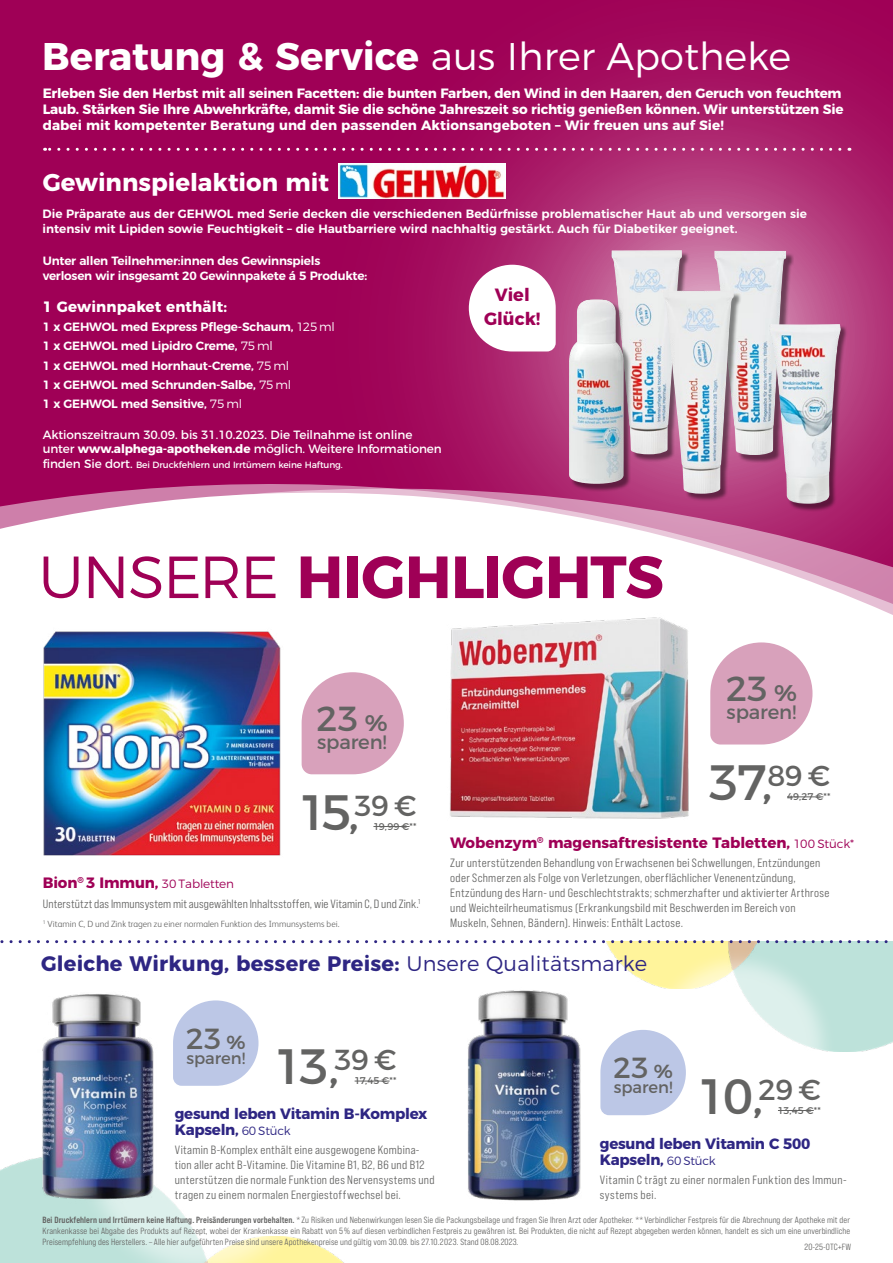
<style>
.page{position:relative;width:893px;height:1263px;background:#9f0056}
.page>*{position:absolute;margin:0;border:0;box-sizing:border-box;transform-origin:0 0}
.t1{font:700 59.4px "Montserrat";letter-spacing:-.01em;color:#9f0056}
.t2{font:49.5px "Montserrat";letter-spacing:-.095em;color:#636362}
.t3{font:700 38.55px "Montserrat";color:#fff}
.t4{font:34.8px "Montserrat";color:#636362}
.t5{font:29.1px "Montserrat";color:#636362}
.t6{font:700 24.3px "Montserrat";color:#fff}
.t7{font:700 21px "Montserrat";letter-spacing:.01em;color:#2e2683}
.t8{font:19.65px "Montserrat";letter-spacing:-.01em;color:#636362}
.t9{font:700 17.7px/24px "Montserrat";color:#9f0056;text-align:center}
.t10{font:16.5px "Montserrat";letter-spacing:-.005em;color:#636362}
.t11{font:700 15px/16.5px "Montserrat";letter-spacing:-.02em;color:#2e2683}
.t12{font:700 15px "Montserrat";color:#9f0056}
.t13{font:700 15px "Montserrat";letter-spacing:.01em;color:#fff}
.t14{font:700 13.5px/16.2px "Montserrat";letter-spacing:-.015em;color:#fff}
.t15{font:12px/15px "Bebas Neue Pro Semi Exp Middle";letter-spacing:.025em;color:#636362}
.t16{font:600 12px/19.2px "Montserrat";letter-spacing:-.02em;color:#fff}
.t17{font:600 12px/15px "Montserrat";color:#fff}
.t18{font:12px/14.4px "Montserrat";letter-spacing:-.01em;color:#fff}
.t19{font:9.75px "Montserrat";letter-spacing:-.005em;color:#636362}
.t20{font:9px/10.8px "Bebas Neue Pro Semi Exp Middle";letter-spacing:.01em;color:#636362;text-align:justify}
.t21{font:300 9px "Lloyds Sans";color:#636362}
.t22{font:9px "Montserrat";letter-spacing:-.01em;color:#fff}
.s1{font-weight:300}
.s2{font-weight:700}
.s3{font-size:12px}
.s4{font-weight:600;font-size:22.65px}
.s5{font-weight:300;font-size:12px}
.s6{font-weight:600;font-size:18.9px}
.s7{font-family:"Bebas Neue Pro Semi Exp";font-weight:700}
</style>
<div class="page">
<div style="left:0;top:484px;width:893px;height:779px;background:#fff"></div>
<svg style="left:271px;top:45px;width:622px;height:728px"></svg>
<img style="left:327px;top:1237px;width:40px;height:26px">
<div style="left:0;top:1156px;width:73px;height:107px;background:#bde2da"></div>
<img style="left:73px;top:1035px;width:254px;height:228px">
<img style="left:607px;top:943px;width:122px;height:45px">
<div style="left:756px;top:943px;width:137px;height:108px;background:#bde2da"></div>
<img style="left:729px;top:943px;width:27px;height:3px">
<img style="left:639px;top:946px;width:199px;height:200px">
<svg style="left:0;top:940px;width:893px;height:3px;background:#c6c5d5"></svg>
<svg style="left:45px;top:148px;width:795px;height:3px"></svg>
<img style="left:430px;top:610px;width:269px;height:220px">
<img style="left:26px;top:606px;width:263px;height:263px">
<img style="left:27px;top:981px;width:145px;height:231px">
<img style="left:457px;top:987px;width:145px;height:221px">
<img style="left:339px;top:163px;width:167px;height:35px">
<div style="left:613px;top:252px;width:77px;height:210px;background:#000;opacity:.46"></div>
<img style="left:611px;top:250px;width:71px;height:204px">
<div style="left:716px;top:252px;width:78px;height:211px;background:#000;opacity:.46"></div>
<img style="left:714px;top:251px;width:72px;height:204px">
<div style="left:771px;top:325px;width:77px;height:187px;background:#000;opacity:.46"></div>
<img style="left:770px;top:324px;width:71px;height:180px">
<div style="left:664px;top:292px;width:77px;height:209px;background:#000;opacity:.46"></div>
<img style="left:663px;top:290px;width:71px;height:204px">
<div style="left:570px;top:300px;width:62px;height:192px;background:#000;opacity:.46"></div>
<img style="left:569px;top:299px;width:29px;height:185px">
<svg style="left:469px;top:265px;width:87px;height:86px;background:#f1dce7"></svg>
<svg style="left:710px;top:642px;width:102px;height:102px;background:#deb0c6"></svg>
<svg style="left:173px;top:1000px;width:85px;height:86px;background:#c7d0ea"></svg>
<svg style="left:302px;top:672px;width:102px;height:102px;background:#deb0c5"></svg>
<svg style="left:600px;top:1030px;width:86px;height:85px;background:#c7d0ea"></svg>
<hr style="left:787px;top:797px;width:36px;height:1px;background:#636362">
<hr style="left:373px;top:826px;width:36px;height:1px;background:#636362">
<hr style="left:355px;top:1081px;width:35px;height:1px;background:#636362">
<hr style="left:778px;top:1110px;width:36px;height:1px;background:#636362">
<h3 class="t3" style="left:42px;top:25px;width:750px">Beratung &amp; Service <span class="s1">aus Ihrer Apotheke</span></h3>
<p class="t14" style="left:43px;top:84px;width:802px">Erleben Sie den Herbst mit all seinen Facetten: die bunten Farben, den Wind in den Haaren, den Geruch von feuchtem<br>Laub. Stärken Sie Ihre Abwehrkräfte, damit Sie die schöne Jahreszeit so richtig genießen können. Wir unterstützen Sie dabei mit kompetenter Beratung und den passenden Aktionsangeboten – Wir freuen uns auf Sie!</p>
<h3 class="t6" style="left:43px;top:163px;width:288px">Gewinnspielaktion mit</h3>
<p class="t17" style="left:43px;top:206px;width:766px">Die Präparate aus der GEHWOL med Serie decken die verschiedenen Bedürfnisse problematischer Haut ab und versorgen sie intensiv mit Lipiden sowie Feuchtigkeit – die Hautbarriere wird nachhaltig gestärkt. Auch für Diabetiker geeignet.</p>
<p class="t16" style="left:43px;top:252px;width:326px;line-height:15px">Unter allen Teilnehmer:innen des Gewinnspiels verlosen wir insgesamt 20 Gewinnpakete á 5 Produkte:</p>
<p class="t13" style="left:43px;top:294px;width:186px">1 Gewinnpaket enthält:</p>
<p class="t16" style="left:43px;top:316px;width:294px">1 x GEHWOL med Express Pflege-Schaum, <span class="s1">125 ml </span>1 x GEHWOL med Lipidro Creme, <span class="s1">75 ml<br></span>1 x GEHWOL med Hornhaut-Creme, <span class="s1">75 ml<br></span>1 x GEHWOL med Schrunden-Salbe, <span class="s1">75 ml<br></span>1 x GEHWOL med Sensitive, <span class="s1">75 ml</span></p>
<p class="t18" style="left:43px;top:427px;width:401px">Aktionszeitraum 30.09. bis 31.10.2023. Die Teilnahme ist online unter <span class="s2">www.alphega-apotheken.de</span> möglich. Weitere Informationen</p>
<p class="t22" style="left:43px;top:457px;width:302px"><span class="s3">finden Sie dort.</span> Bei Druckfehlern und Irrtümern keine Haftung.</p>
<h3 class="t9" style="left:484px;top:281px;width:58px">Viel<br>Glück!</h3>
<h1 class="t1" style="left:38px;top:528px;width:627px"><span class="s1">UNSERE</span> HIGHLIGHTS</h1>
<h3 class="t4" style="left:316px;top:691px;width:73px">23 <span class="s4">%</span></h3>
<h3 class="t8" style="left:317px;top:727px;width:71px">sparen!</h3>
<h2 class="t2" style="left:298px;top:773px;width:120px">15,<sup>39</sup> <sup>€</sup></h2>
<p class="t19" style="left:373px;top:818px;width:45px">19,99 €**</p>
<h3 class="t4" style="left:726px;top:660px;width:73px">23 <span class="s4">%</span></h3>
<h3 class="t8" style="left:727px;top:696px;width:71px">sparen!</h3>
<h2 class="t2" style="left:708px;top:743px;width:124px">37,<sup>89</sup> <sup>€</sup></h2>
<p class="t19" style="left:787px;top:789px;width:45px">49,27 €**</p>
<p class="t12" style="left:43px;top:871px;width:193px">Bion<sup>®</sup> 3 Immun, <span class="s5">30 Tabletten</span></p>
<p class="t15" style="left:43px;top:896px;width:379px">Unterstützt das Immunsystem mit ausgewählten Inhaltsstoffen, wie Vitamin C, D und Zink.<sup>1</sup></p>
<p class="t21" style="left:43px;top:918px;width:298px"><sup>1</sup> Vitamin C, D und Zink tragen zu einer normalen Funktion des Immunsystems bei.</p>
<p class="t12" style="left:450px;top:830px;width:405px">Wobenzym<sup>®</sup> magensaftresistente Tabletten, <span class="s5">100 Stück*</span></p>
<p class="t15" style="left:450px;top:855px;width:381px">Zur unterstützenden Behandlung von Erwachsenen bei Schwellungen, Entzündungen oder Schmerzen als Folge von Verletzungen, oberflächlicher Venenentzündung, Entzündung des Harn- und Geschlechtstrakts; schmerzhafter und aktivierter Arthrose und Weichteilrheumatismus (Erkrankungsbild mit Beschwerden im Bereich von Muskeln, Sehnen, Bändern). Hinweis: Enthält Lactose.</p>
<h3 class="t7" style="left:41px;top:946px;width:607px">Gleiche Wirkung, bessere Preise: <span class="s1">Unsere Qualitätsmarke</span></h3>
<h3 class="t5" style="left:186px;top:1015px;width:61px">23 <span class="s6">%</span></h3>
<h3 class="t10" style="left:186px;top:1044px;width:60px">sparen!</h3>
<h2 class="t2" style="left:273px;top:1027px;width:125px">13,<sup>39</sup> <sup>€</sup></h2>
<p class="t19" style="left:355px;top:1073px;width:44px">17,45 €**</p>
<p class="t11" style="left:175px;top:1104px;width:254px">gesund leben Vitamin B-Komplex<br>Kapseln, <span class="s5">60 Stück</span></p>
<p class="t15" style="left:175px;top:1142px;width:261px">Vitamin B-Komplex enthält eine ausgewogene Kombina&shy;tion aller acht B-Vitamine. Die Vitamine B1, B2, B6 und B12 unterstützen die normale Funktion des Nervensystems und tragen zu einem normalen Energiestoffwechsel bei.</p>
<h3 class="t5" style="left:613px;top:1044px;width:61px">23 <span class="s6">%</span></h3>
<h3 class="t10" style="left:614px;top:1074px;width:60px">sparen!</h3>
<h2 class="t2" style="left:697px;top:1057px;width:126px">10,<sup>29</sup> <sup>€</sup></h2>
<p class="t19" style="left:778px;top:1102px;width:44px">13,45 €**</p>
<p class="t11" style="left:600px;top:1134px;width:212px">gesund leben Vitamin C 500<br>Kapseln, <span class="s5">60 Stück</span></p>
<p class="t15" style="left:600px;top:1172px;width:248px">Vitamin C trägt zu einer normalen Funktion des Immun&shy;systems bei.</p>
<p class="t20" style="left:43px;top:1215px;width:809px"><span class="s7">Bei Druckfehlern und Irrtümern keine Haftung. Preisänderungen vorbehalten.</span> * Zu Risiken und Nebenwirkungen lesen Sie die Packungsbeilage und fragen Sie Ihren Arzt oder Apotheker. ** Verbindlicher Festpreis für die Abrechnung der Apotheke mit der Krankenkasse bei Abgabe des Produkts auf Rezept, wobei der Krankenkasse ein Rabatt von 5% auf diesen verbindlichen Festpreis zu gewähren ist. Bei Produkten, die nicht auf Rezept abgegeben werden können, handelt es sich um eine unverbindliche Preisempfehlung des Herstellers. – Alle hier aufgeführten Preise sind unsere Apothekenpreise und gültig vom 30.09. bis 27.10.2023. Stand 08.08.2023.</p>
<p class="t20" style="left:804px;top:1241px;width:48px">20-25-OTC+FW</p>
</div>
